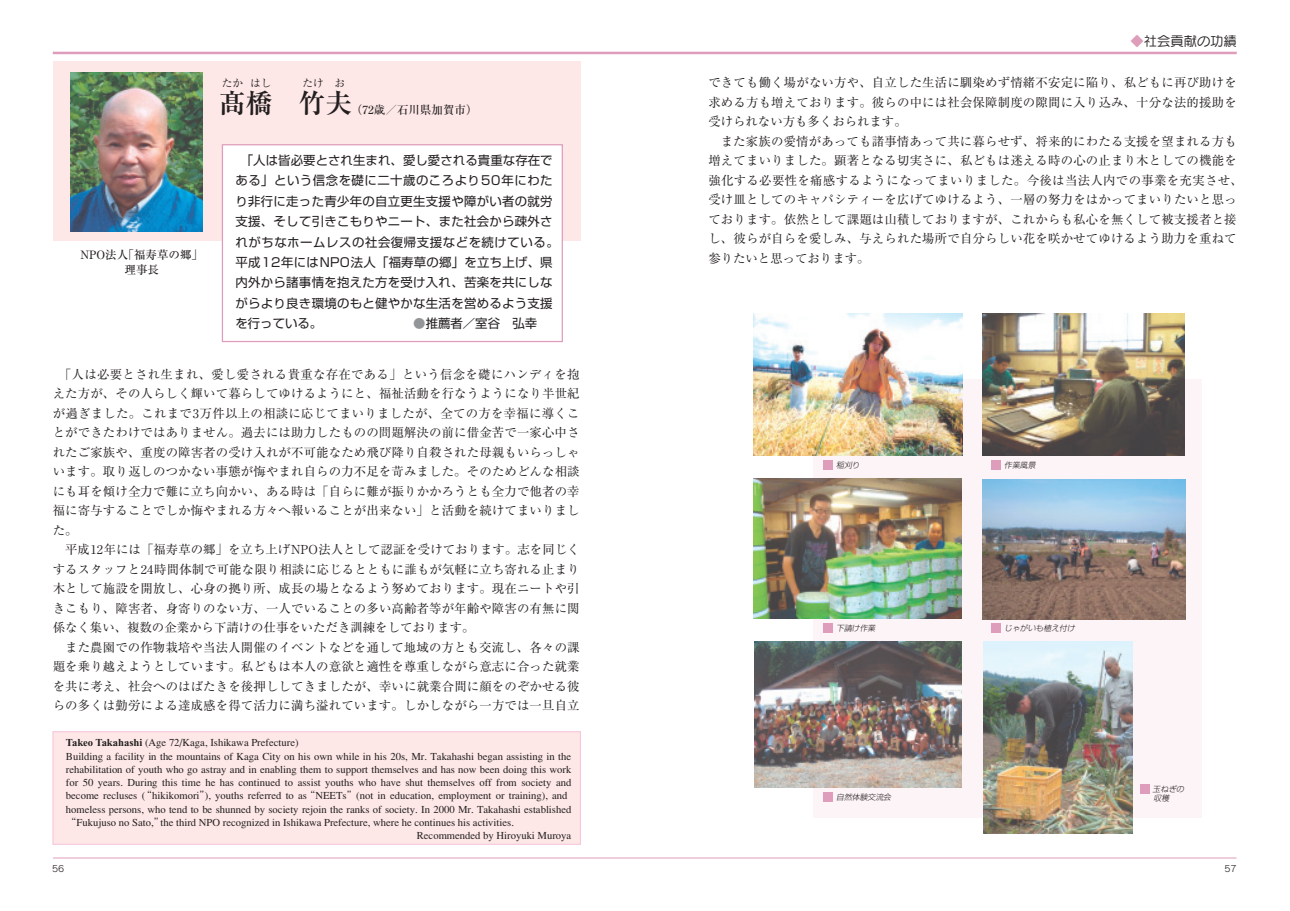
<style>
.page{position:relative;width:1290px;height:911px;background:#fff}
.page>*{position:absolute;margin:0;border:0;box-sizing:border-box;transform-origin:0 0}
.t1{font:700 26.62px "Ryumin";color:#231f20}
.t2{font:13.25px "Seurat CID M";color:#231f20}
.t3{font:12.38px/19.5px "Ryumin";letter-spacing:.015em;color:#231f20;text-align:justify}
.t4{font:12.38px/20.4px "Shin Go";letter-spacing:.025em;color:#231f20}
.t5{font:500 11.5px/15px "Ryumin";color:#231f20;text-align:center}
.t6{font:300 10.62px "Ryumin";color:#231f20}
.t7{font:10.62px "Ryumin";color:#231f20}
.t8{font:8.88px "Rodin CID M";color:#231f20}
.t9{font:italic 300 7.75px "Shin Go";color:#231f20}
.s1{font-family:"Biblos Gaiji Rmb F8";font-weight:400}
.s2{color:#939598}
.s3{font-family:"Times New Roman";font-weight:700}
.s4{color:#de9eba}
</style>
<div class="page">
<img style="left:52px;top:51px;width:1185px;height:808px">
<p class="t7" style="left:222px;top:79px;width:51px">たか はし</p>
<p class="t7" style="left:303px;top:79px;width:44px">たけ お</p>
<p class="t5" style="left:81px;top:249px;width:124px">NPO法人「福寿草の郷」理事長</p>
<h1 class="t1" style="left:219px;top:94px;width:134px"><span class="s1">-</span>橋　竹夫</h1>
<p class="t5" style="left:351px;top:103px;width:128px">（72歳／石川県加賀市）</p>
<p class="t4" style="left:235px;top:151px;width:325px;text-indent:5px">「人は皆必要とされ生まれ、愛し愛される貴重な存在である」という信念を礎に二十歳のころより50年にわたり非行に走った青少年の自立更生支援や障がい者の就労支援、そして引きこもりやニート、また社会から疎外されがちなホームレスの社会復帰支援などを続けている。平成12年にはNPO法人「福寿草の郷」を立ち上げ、県内外から諸事情を抱えた方を受け入れ、苦楽を共にしながらより良き環境のもと健やかな生活を営めるよう支援を行っている。　　　　</p>
<p class="t4" style="left:413px;top:314px;width:126px"><span class="s2">●</span>推薦者／室谷　弘幸</p>
<p class="t3" style="left:53px;top:366px;width:528px;text-indent:6px">「人は必要とされ生まれ、愛し愛される貴重な存在である」という信念を礎にハンディを抱えた方が、その人らしく輝いて暮らしてゆけるようにと、福祉活動を行なうようになり半世紀が過ぎました。これまで3万件以上の相談に応じてまいりましたが、全ての方を幸福に導くことができたわけではありません。過去には助力したものの問題解決の前に借金苦で一家心中されたご家族や、重度の障害者の受け入れが不可能なため飛び降り自殺された母親もいらっしゃいます。取り返しのつかない事態が悔やまれ自らの力不足を苛みました。そのためどんな相談にも耳を傾け全力で難に立ち向かい、ある時は「自らに難が振りかかろうとも全力で他者の幸福に寄与することでしか悔やまれる方々へ報いることが出来ない」と活動を続けてまいりました。</p>
<p class="t3" style="left:53px;top:541px;width:528px;text-indent:12px">平成12年には「福寿草の郷」を立ち上げNPO法人として認証を受けております。志を同じくするスタッフと24時間体制で可能な限り相談に応じるとともに誰もが気軽に立ち寄れる止まり木として施設を開放し、心身の拠り所、成長の場となるよう努めております。現在ニートや引きこもり、障害者、身寄りのない方、一人でいることの多い高齢者等が年齢や障害の有無に関係なく集い、複数の企業から下請けの仕事をいただき訓練をしております。</p>
<p class="t3" style="left:53px;top:639px;width:528px;text-indent:12px">また農園での作物栽培や当法人開催のイベントなどを通して地域の方とも交流し、各々の課題を乗り越えようとしています。私どもは本人の意欲と適性を尊重しながら意志に合った就業を共に考え、社会へのはばたきを後押ししてきましたが、幸いに就業合間に顔をのぞかせる彼らの多くは勤労による達成感を得て活力に満ち溢れています。しかしながら一方では一旦自立</p>
<p class="t6" style="left:66px;top:738px;width:234px"><span class="s3">Takeo Takahashi</span> (Age 72/Kaga, Ishikawa Prefecture)</p>
<p class="t6" style="left:66px;top:752px;width:507px">Building a facility in the mountains of Kaga City on his own while in his 20s, Mr. Takahashi began assisting in the</p>
<p class="t6" style="left:66px;top:765px;width:507px">rehabilitation of youth who go astray and in enabling them to support themselves and has now been doing this work</p>
<p class="t6" style="left:66px;top:778px;width:507px">for 50 years. During this time he has continued to assist youths who have shut themselves off from society and</p>
<p class="t6" style="left:66px;top:791px;width:503px">become recluses (“hikikomori”), youths referred to as “NEETs”(not in education, employment or training), and</p>
<p class="t6" style="left:66px;top:805px;width:507px">homeless persons, who tend to be shunned by society rejoin the ranks of society. In 2000 Mr. Takahashi established</p>
<p class="t6" style="left:66px;top:818px;width:449px">“Fukujuso no Sato,”the third NPO recognized in Ishikawa Prefecture, where he continues his activities.</p>
<p class="t6" style="left:417px;top:831px;width:156px">Recommended by Hiroyuki Muroya</p>
<p class="t2" style="left:1130px;top:36px;width:108px"><span class="s4">◆</span>社会貢献の功績</p>
<p class="t3" style="left:708px;top:75px;width:530px">できても働く場がない方や、自立した生活に馴染めず情緒不安定に陥り、私どもに再び助けを求める方も増えております。彼らの中には社会保障制度の隙間に入り込み、十分な法的援助を受けられない方も多くおられます。</p>
<p class="t3" style="left:708px;top:133px;width:536px;text-align:left;text-indent:12px">また家族の愛情があっても諸事情あって共に暮らせず、将来的にわたる支援を望まれる方も増えてまいりました。顕著となる切実さに、私どもは迷える時の心の止まり木としての機能を強化する必要性を痛感するようになってまいりました。今後は当法人内での事業を充実させ、受け皿としてのキャパシティーを広げてゆけるよう、一層の努力をはかってまいりたいと思っております。依然として課題は山積しておりますが、これからも私心を無くして被支援者と接し、彼らが自らを愛しみ、与えられた場所で自分らしい花を咲かせてゆけるよう助力を重ねて参りたいと思っております。</p>
<p class="t9" style="left:836px;top:462px;width:26px">稲刈り</p>
<p class="t9" style="left:836px;top:625px;width:42px">下請け作業</p>
<p class="t9" style="left:1004px;top:462px;width:34px">作業風景</p>
<p class="t9" style="left:1004px;top:625px;width:73px">じゃがいも植え付け</p>
<p class="t9" style="left:1152px;top:786px;width:34px">玉ねぎの</p>
<p class="t9" style="left:836px;top:794px;width:58px">自然体験交流会</p>
<p class="t9" style="left:1153px;top:795px;width:18px">収穫</p>
<p class="t8" style="left:52px;top:865px;width:14px">56</p>
<p class="t8" style="left:1224px;top:865px;width:14px">57</p>
</div>
